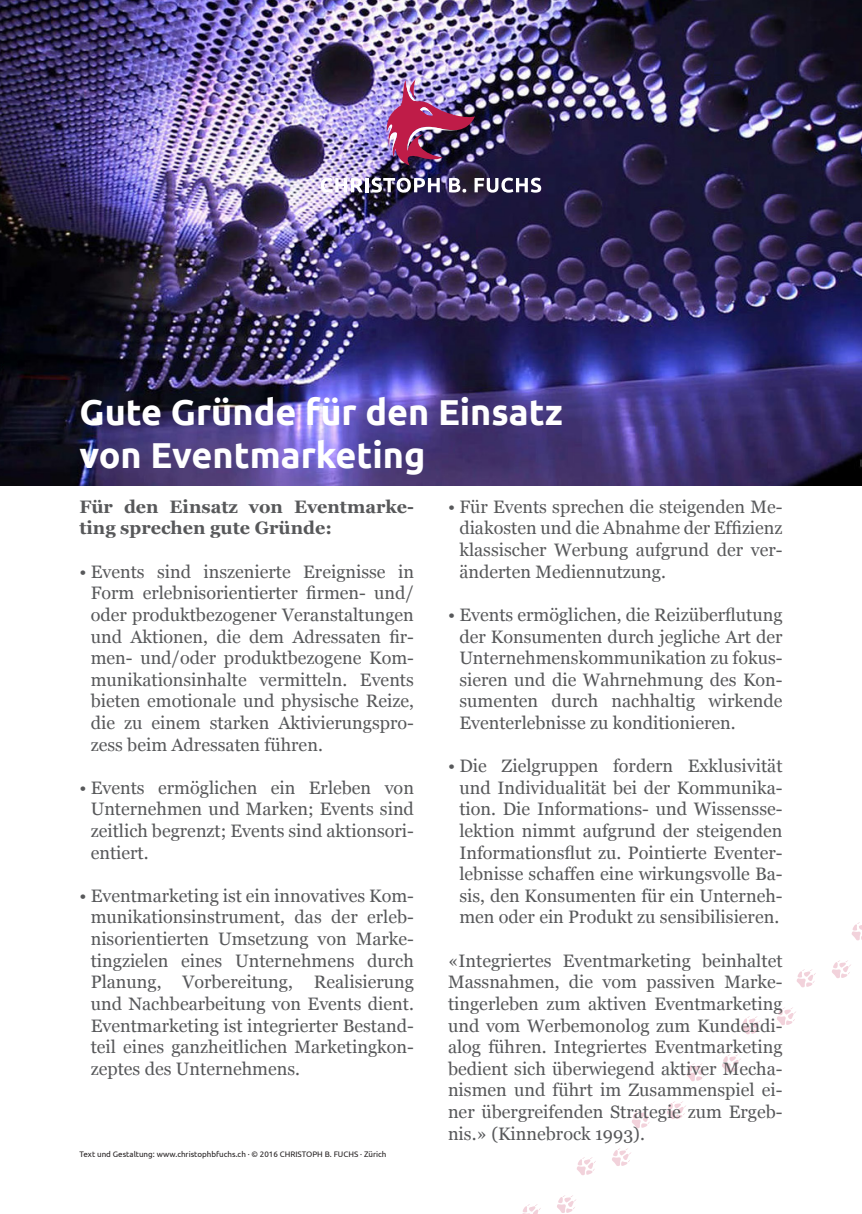
<style>
.page{position:relative;width:862px;height:1214px;background:#fff}
.page>*{position:absolute;margin:0;border:0;box-sizing:border-box;transform-origin:0 0}
.t1{font:700 36px "Ubuntu";color:#fff}
.t2{font:18px/21.6px "Georgia";color:#57585a;text-align:justify}
.t3{font:700 18px/21.6px "Georgia";color:#57585a}
.t4{font:8px "Ubuntu";color:#231f20}
</style>
<div class="page">
<svg style="left:832px;top:960px;width:19px;height:18px"></svg>
<svg style="left:777px;top:1007px;width:19px;height:18px"></svg>
<svg style="left:722px;top:1054px;width:19px;height:18px"></svg>
<svg style="left:667px;top:1101px;width:19px;height:18px"></svg>
<svg style="left:612px;top:1148px;width:19px;height:18px"></svg>
<svg style="left:557px;top:1195px;width:19px;height:18px"></svg>
<svg style="left:851px;top:922px;width:11px;height:18px"></svg>
<svg style="left:796px;top:969px;width:20px;height:18px"></svg>
<svg style="left:741px;top:1016px;width:20px;height:18px"></svg>
<svg style="left:686px;top:1063px;width:20px;height:18px"></svg>
<svg style="left:632px;top:1110px;width:19px;height:18px"></svg>
<svg style="left:577px;top:1157px;width:19px;height:18px"></svg>
<svg style="left:523px;top:1204px;width:18px;height:9px"></svg>
<img style="left:0;top:0;width:862px;height:485px">
<img style="left:385px;top:79px;width:90px;height:86px">
<svg style="left:321px;top:178px;width:42px;height:15px"></svg>
<hr style="left:365px;top:178px;width:3px;height:14px;background:#fff">
<svg style="left:371px;top:178px;width:69px;height:15px"></svg>
<svg style="left:449px;top:178px;width:17px;height:14px"></svg>
<svg style="left:474px;top:178px;width:67px;height:15px"></svg>
<p class="t1" style="left:79px;top:390px;width:485px">Gute Gründe für den Einsatz</p>
<p class="t1" style="left:79px;top:433px;width:347px">von Eventmarketing</p>
<p class="t3" style="left:79px;top:496px;width:336px">Für den Einsatz von Eventmarke&shy;ting sprechen gute Gründe:</p>
<p class="t2" style="left:91px;top:561px;width:325px;text-indent:-11px">• Events sind inszenierte Ereignisse in Form erlebnisorientierter firmen- und/ oder produktbezogener Veranstaltungen und Aktionen, die dem Adressaten fir&shy;men- und/oder produktbezogene Kom&shy;munikationsinhalte vermitteln. Events bieten emotionale und physische Reize, die zu einem starken Aktivierungspro&shy;zess beim Adressaten führen.</p>
<p class="t2" style="left:91px;top:777px;width:325px;text-indent:-11px">• Events ermöglichen ein Erleben von Unternehmen und Marken; Events sind zeitlich begrenzt; Events sind aktionsori&shy;entiert.</p>
<p class="t2" style="left:91px;top:885px;width:325px;text-indent:-11px">• Eventmarketing ist ein innovatives Kom&shy;munikationsinstrument, das der erleb&shy;nisorientierten Umsetzung von Marke&shy;tingzielen eines Unternehmens durch Planung, Vorbereitung, Realisierung und Nachbearbeitung von Events dient.<br>Eventmarketing ist integrierter Bestand&shy;teil eines ganzheitlichen Marketingkon&shy;zeptes des Unternehmens.</p>
<p class="t2" style="left:459px;top:496px;width:325px;text-indent:-11px">• Für Events sprechen die steigenden Me&shy;diakosten und die Abnahme der Effizienz klassischer Werbung aufgrund der ver&shy;änderten Mediennutzung.</p>
<p class="t2" style="left:459px;top:604px;width:325px;text-indent:-11px">• Events ermöglichen, die Reizüberflutung der Konsumenten durch jegliche Art der Unternehmenskommunikation zu fokus&shy;sieren und die Wahrnehmung des Kon&shy;sumenten durch nachhaltig wirkende Eventerlebnisse zu konditionieren.</p>
<p class="t2" style="left:459px;top:755px;width:325px;text-indent:-11px">• Die Zielgruppen fordern Exklusivität und Individualität bei der Kommunika&shy;tion. Die Informations- und Wissensse&shy;lektion nimmt aufgrund der steigenden Informationsflut zu. Pointierte Eventer&shy;lebnisse schaffen eine wirkungsvolle Ba&shy;sis, den Konsumenten für ein Unterneh&shy;men oder ein Produkt zu sensibilisieren.</p>
<p class="t2" style="left:448px;top:949px;width:336px">«Integriertes Eventmarketing beinhaltet Massnahmen, die vom passiven Marke&shy;tingerleben zum aktiven Eventmarketing und vom Werbemonolog zum Kundendi&shy;alog führen. Integriertes Eventmarketing bedient sich überwiegend aktiver Mecha&shy;nismen und führt im Zusammenspiel ei&shy;ner übergreifenden Strategie zum Ergeb&shy;nis.» (Kinnebrock 1993).</p>
<p class="t4" style="left:79px;top:1148px;width:308px">Text und Gestaltung: www.christophbfuchs.ch · © 2016 CHRISTOPH B. FUCHS · Zürich</p>
</div>
